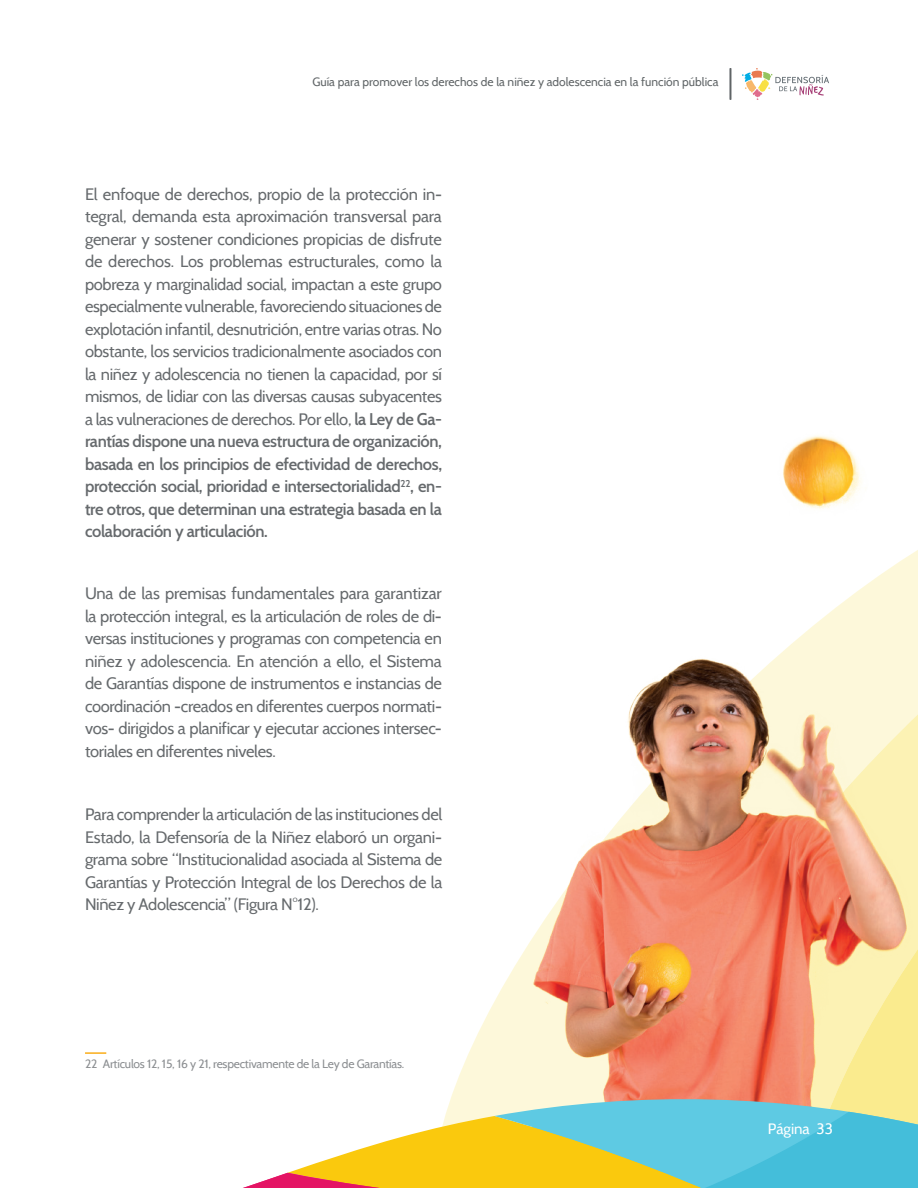
<style>
.page{position:relative;width:918px;height:1188px;background:#fff}
.page>*{position:absolute;margin:0;border:0;box-sizing:border-box;transform-origin:0 0}
.t1{font:16.5px/22.5px "Cabin";letter-spacing:-.02em;color:#666a6d;text-align:justify}
.t2{font:15px "Cabin";color:#fff}
.t3{font:12px "Cabin";color:#5f6466}
.t4{font:12px "Cabin";letter-spacing:-.02em;color:#8b8e91}
.s1{font-weight:600}
</style>
<div class="page">
<img style="left:454px;top:436px;width:464px;height:654px">
<svg style="left:243px;top:1090px;width:675px;height:98px"></svg>
<svg style="left:742px;top:68px;width:87px;height:32px"></svg>
<div style="left:730px;top:68px;width:1px;height:32px;border:2px solid #5f6466"></div>
<hr style="left:85px;top:1052px;width:21px;height:2px;background:#faad19">
<p class="t3" style="left:313px;top:75px;width:407px">Guía para promover los derechos de la niñez y adolescencia en la función pública</p>
<p class="t1" style="left:85px;top:182px;width:359px">El enfoque de derechos, propio de la protección in&shy;tegral, demanda esta aproximación transversal para generar y sostener condiciones propicias de disfrute de derechos. Los problemas estructurales, como la pobreza y marginalidad social, impactan a este grupo especialmente vulnerable, favoreciendo situaciones de explotación infantil, desnutrición, entre varias otras. No obstante, los servicios tradicionalmente asociados con la niñez y adolescencia no tienen la capacidad, por sí mismos, de lidiar con las diversas causas subyacentes a las vulneraciones de derechos. Por ello, <span class="s1">la Ley de Ga&shy;rantías dispone una nueva estructura de organización, basada en los principios de efectividad de derechos, protección social, prioridad e intersectorialidad</span><sup>22</sup><span class="s1">, en&shy;tre otros, que determinan una estrategia basada en la colaboración y articulación.</span></p>
<p class="t1" style="left:85px;top:582px;width:358px">Una de las premisas fundamentales para garantizar la protección integral, es la articulación de roles de di&shy;versas instituciones y programas con competencia en niñez y adolescencia. En atención a ello, el Sistema de Garantías dispone de instrumentos e instancias de coordinación -creados en diferentes cuerpos normati&shy;vos- dirigidos a planificar y ejecutar acciones intersec&shy;toriales en diferentes niveles.</p>
<p class="t1" style="left:85px;top:803px;width:359px">Para comprender la articulación de las instituciones del Estado, la Defensoría de la Niñez elaboró un organi&shy;grama sobre “Institucionalidad asociada al Sistema de Garantías y Protección Integral de los Derechos de la Niñez y Adolescencia” (Figura N°12).</p>
<p class="t4" style="left:85px;top:1057px;width:321px">22 Artículos 12, 15, 16 y 21, respectivamente de la Ley de Garantías.</p>
<p class="t2" style="left:768px;top:1120px;width:66px">Página 33</p>
</div>
